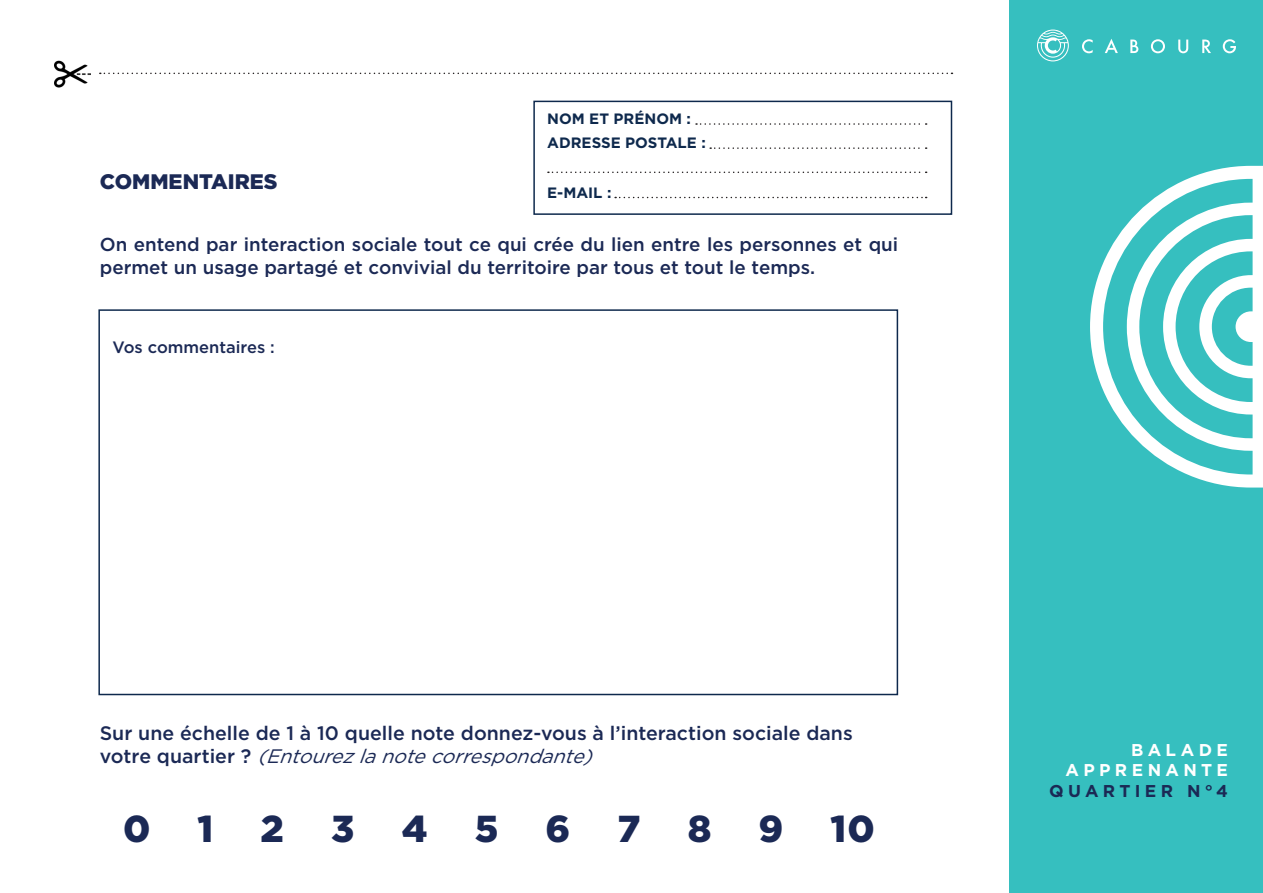
<style>
.page{position:relative;width:1263px;height:893px;background:#fff}
.page>*{position:absolute;margin:0;border:0;box-sizing:border-box;transform-origin:0 0}
.t1{font:900 37.5px "Gotham";color:#1b2955}
.t2{font:900 21px "Gotham";color:#1b2955}
.t3{font:500 19.5px/23.4px "Gotham";color:#1b2955}
.t4{font:500 18.75px/22.5px "Gotham";color:#1b2955}
.t5{font:700 17.1px/20.4px "Gotham";letter-spacing:.25em;color:#fff;text-align:right}
.t6{font:700 17.1px "Gotham";letter-spacing:.255em;color:#1b2955}
.t7{font:500 16.5px "Gotham";color:#1b2955}
.t8{font:700 15px "Gotham";color:#0e294d}
.s1{font-weight:400;font-style:italic}
</style>
<div class="page">
<div style="left:1010px;top:0;width:253px;height:893px;background:#36bfbf"></div>
<svg style="left:1082px;top:39px;width:11px;height:14px"></svg>
<svg style="left:1105px;top:39px;width:13px;height:14px"></svg>
<svg style="left:1130px;top:40px;width:8px;height:13px"></svg>
<svg style="left:1151px;top:39px;width:14px;height:14px"></svg>
<svg style="left:1178px;top:40px;width:10px;height:13px"></svg>
<svg style="left:1202px;top:40px;width:9px;height:13px"></svg>
<svg style="left:1223px;top:39px;width:13px;height:14px"></svg>
<svg style="left:1037px;top:30px;width:32px;height:31px"></svg>
<svg style="left:1090px;top:166px;width:173px;height:322px"></svg>
<div style="left:98px;top:309px;width:800px;height:386px;border:2px solid #0e294d"></div>
<svg style="left:100px;top:73px;width:852px;height:1px"></svg>
<img style="left:54px;top:60px;width:37px;height:28px">
<div style="left:533px;top:101px;width:419px;height:114px;border:2px solid #0e294d"></div>
<svg style="left:696px;top:123px;width:231px;height:2px"></svg>
<svg style="left:710px;top:147px;width:217px;height:2px"></svg>
<svg style="left:548px;top:172px;width:379px;height:1px"></svg>
<svg style="left:615px;top:197px;width:312px;height:1px"></svg>
<p class="t2" style="left:100px;top:167px;width:179px">COMMENTAIRES</p>
<p class="t8" style="left:547px;top:109px;width:145px">NOM ET PRÉNOM :</p>
<p class="t8" style="left:547px;top:133px;width:160px">ADRESSE POSTALE :</p>
<p class="t8" style="left:547px;top:183px;width:66px">E-MAIL :</p>
<p class="t4" style="left:100px;top:233px;width:800px">On entend par interaction sociale tout ce qui crée du lien entre les personnes et qui permet un usage partagé et convivial du territoire par tous et tout le temps.</p>
<p class="t7" style="left:113px;top:336px;width:164px">Vos commentaires :</p>
<p class="t3" style="left:100px;top:721px;width:754px">Sur une échelle de 1 à 10 quelle note donnez-vous à l’interaction sociale dans v o t r e q u a r t i e r ? <span class="s1">(Entourezlanotecorrespondante)</span></p>
<p class="t1" style="left:123px;top:803px;width:29px">0</p>
<p class="t1" style="left:198px;top:803px;width:17px">1</p>
<p class="t1" style="left:261px;top:803px;width:25px">2</p>
<p class="t1" style="left:331px;top:803px;width:25px">3</p>
<p class="t1" style="left:402px;top:803px;width:27px">4</p>
<p class="t1" style="left:475px;top:803px;width:25px">5</p>
<p class="t1" style="left:545px;top:803px;width:26px">6</p>
<p class="t1" style="left:617px;top:803px;width:25px">7</p>
<p class="t1" style="left:688px;top:803px;width:25px">8</p>
<p class="t1" style="left:758px;top:803px;width:26px">9</p>
<p class="t1" style="left:830px;top:803px;width:46px">10</p>
<p class="t5" style="left:1065px;top:739px;width:164px">BALADE<br>APPRENANTE</p>
<p class="t6" style="left:1049px;top:779px;width:180px">QUARTIER N°4</p>
</div>
